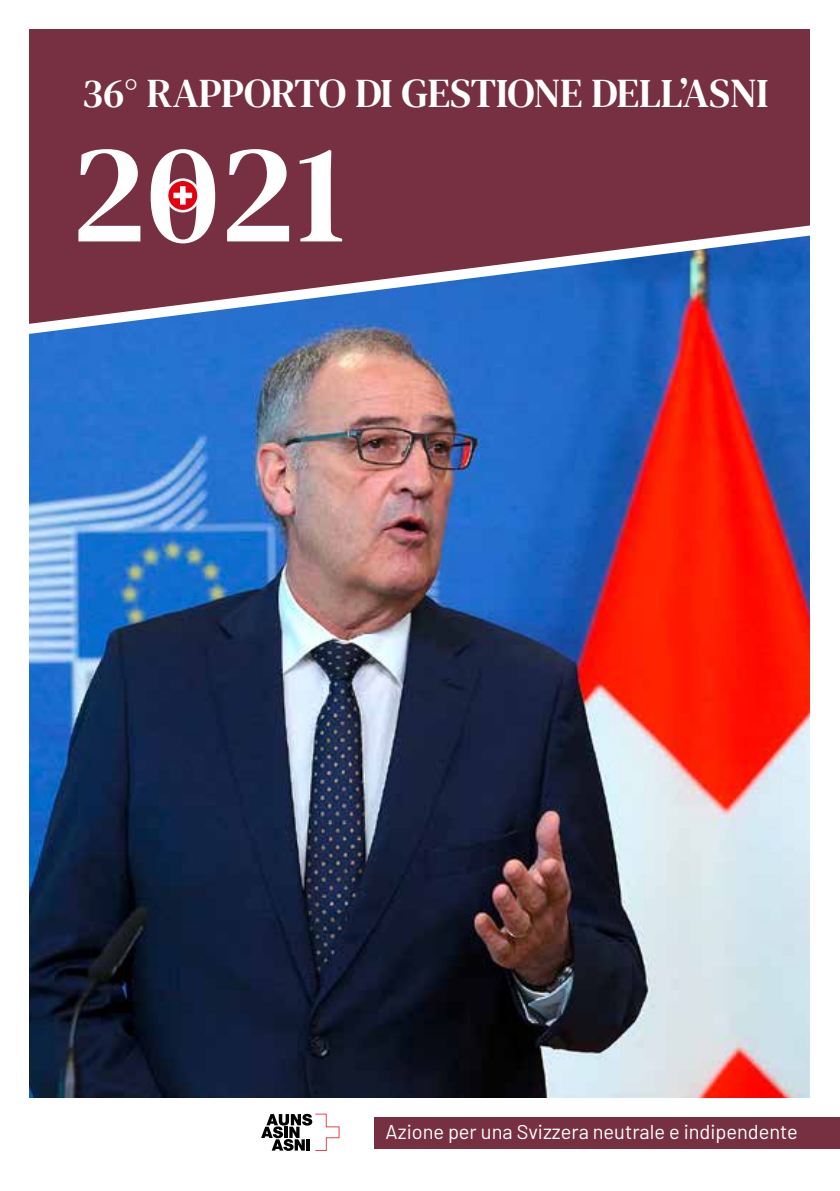
<style>
.page{position:relative;width:840px;height:1191px;background:#fff}
.page>*{position:absolute;margin:0;border:0;box-sizing:border-box;transform-origin:0 0}
.t1{font:142px "DM Serif Text";color:#fff}
.t2{font:40.6px "DM Serif Text";letter-spacing:-.01em;color:#fff}
.t3{font:20px "Barlow";color:#fff}
</style>
<div class="page">
<img style="left:29px;top:346px;width:781px;height:752px">
<svg style="left:29px;top:29px;width:781px;height:317px;background:#6c415f"></svg>
<svg style="left:261px;top:1113px;width:78px;height:38px"></svg>
<svg style="left:167px;top:180px;width:31px;height:31px"></svg>
<div style="left:166px;top:178px;width:34px;height:34px;border:3px solid #fff;border-radius:50%"></div>
<svg style="left:173px;top:186px;width:19px;height:19px"></svg>
<div style="left:374px;top:1117px;width:465px;height:31px;background:#763042"></div>
<h2 class="t2" style="left:82px;top:69px;width:687px">36° RAPPORTO DI GESTIONE DELL’ASNI</h2>
<h1 class="t1" style="left:71px;top:111px;width:276px">2021</h1>
<p class="t3" style="left:385px;top:1117px;width:413px">Azione per una Svizzera neutrale e indipendente</p>
</div>
